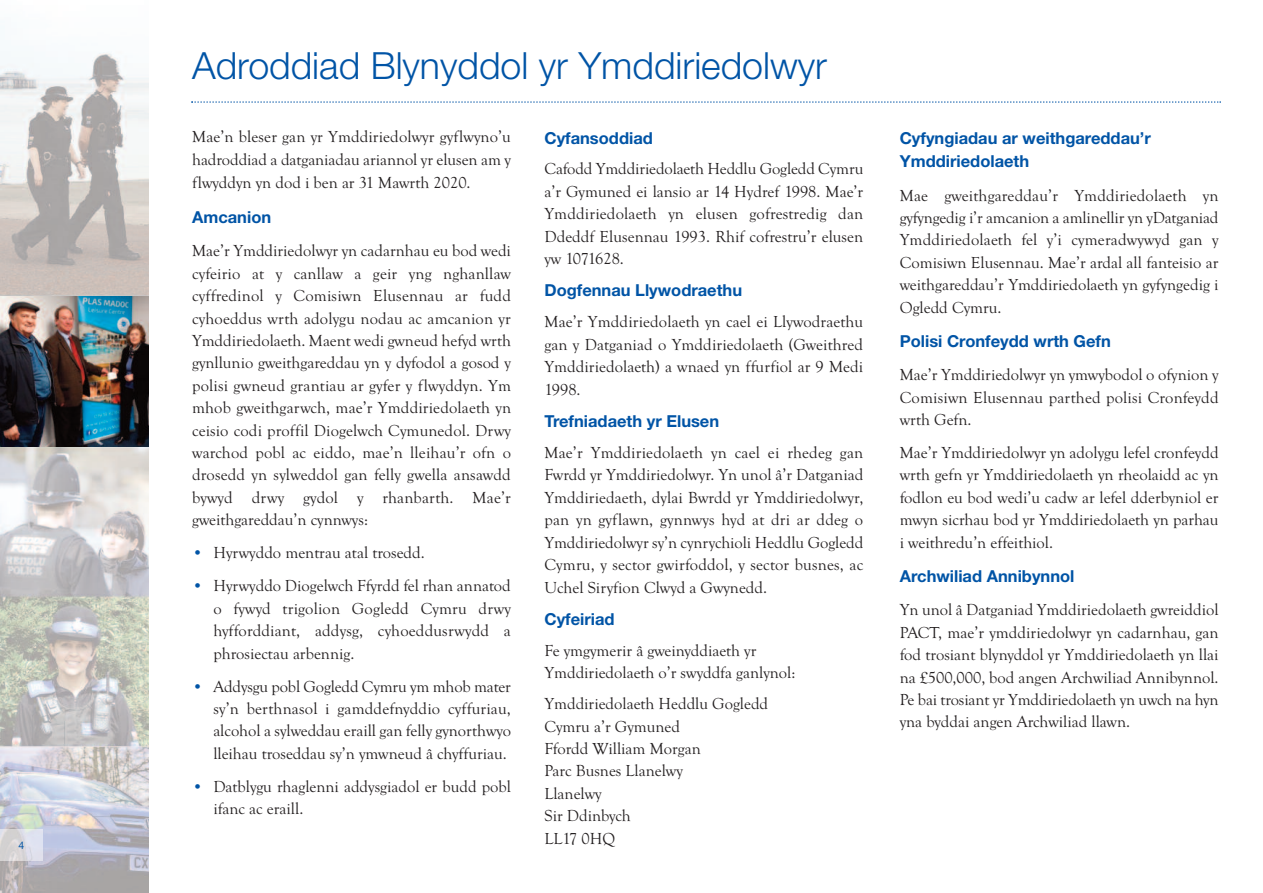
<style>
.page{position:relative;width:1263px;height:893px;background:#fff}
.page>*{position:absolute;margin:0;border:0;box-sizing:border-box;transform-origin:0 0}
.t1{font:300 37.5px "Helvetica Neue";color:#0154a6}
.t2{font:16.5px/22.4px "Goudy Old Style T";color:#231f20;text-align:justify}
.t3{font:700 16.5px/23.7px "Helvetica Neue";color:#0154a6}
.t4{font:10.5px "Helvetica Neue";color:#0154a6}
.s1{color:#0154a6}
</style>
<div class="page">
<img style="left:0;top:52px;width:149px;height:841px">
<div style="left:0;top:829px;width:43px;height:32px;background:#fff;opacity:.5"></div>
<img style="left:0;top:297px;width:149px;height:149px">
<svg style="left:191px;top:101px;width:1030px;height:2px"></svg>
<p class="t4" style="left:18px;top:839px;width:7px">4</p>
<h1 class="t1" style="left:192px;top:35px;width:636px">Adroddiad Blynyddol yr Ymddiriedolwyr</h1>
<p class="t2" style="left:192px;top:125px;width:320px;line-height:23.1px">Mae’n bleser gan yr Ymddiriedolwyr gyflwyno’u hadroddiad a datganiadau ariannol yr elusen am y flwyddyn yn dod i ben ar 31 Mawrth 2020.</p>
<p class="t3" style="left:192px;top:204px;width:81px">Amcanion</p>
<p class="t2" style="left:192px;top:239px;width:320px">Mae’r Ymddiriedolwyr yn cadarnhau eu bod wedi cyfeirio at y canllaw a geir yng nghanllaw cyffredinol y Comisiwn Elusennau ar fudd cyhoeddus wrth adolygu nodau ac amcanion yr Ymddiriedolaeth. Maent wedi gwneud hefyd wrth gynllunio gweithgareddau yn y dyfodol a gosod y polisi gwneud grantiau ar gyfer y flwyddyn. Ym mhob gweithgarwch, mae’r Ymddiriedolaeth yn ceisio codi proffil Diogelwch Cymunedol. Drwy warchod pobl ac eiddo, mae’n lleihau’r ofn o drosedd yn sylweddol gan felly gwella ansawdd bywyd drwy gydol y rhanbarth. Mae’r gweithgareddau’n cynnwys:</p>
<p class="t2" style="left:192px;top:541px;width:234px"><span class="s1">•</span> Hyrwyddo mentrau atal trosedd.</p>
<p class="t2" style="left:213px;top:574px;width:299px;text-indent:-21px"><span class="s1">•</span> Hyrwyddo Diogelwch Ffyrdd fel rhan annatod o fywyd trigolion Gogledd Cymru drwy hyfforddiant, addysg, cyhoeddusrwydd a phrosiectau arbennig.</p>
<p class="t2" style="left:213px;top:675px;width:299px;text-indent:-21px"><span class="s1">•</span> Addysgu pobl Gogledd Cymru ym mhob mater sy’n berthnasol i gamddefnyddio cyffuriau, alcohol a sylweddau eraill gan felly gynorthwyo lleihau troseddau sy’n ymwneud â chyffuriau.</p>
<p class="t2" style="left:213px;top:775px;width:299px;text-indent:-21px"><span class="s1">•</span> Datblygu rhaglenni addysgiadol er budd pobl ifanc ac eraill.</p>
<p class="t3" style="left:544px;top:125px;width:110px">Cyfansoddiad</p>
<p class="t2" style="left:544px;top:158px;width:320px">Cafodd Ymddiriedolaeth Heddlu Gogledd Cymru a’r Gymuned ei lansio ar 14 Hydref 1998. Mae’r Ymddiriedolaeth yn elusen gofrestredig dan Ddeddf Elusennau 1993. Rhif cofrestru’r elusen yw 1071628.</p>
<p class="t3" style="left:544px;top:278px;width:199px">Dogfennau Llywodraethu</p>
<p class="t2" style="left:544px;top:311px;width:320px">Mae’r Ymddiriedolaeth yn cael ei Llywodraethu gan y Datganiad o Ymddiriedolaeth (Gweithred Ymddiriedolaeth) a wnaed yn ffurfiol ar 9 Medi 1998.</p>
<p class="t3" style="left:544px;top:408px;width:176px">Trefniadaeth yr Elusen</p>
<p class="t2" style="left:544px;top:441px;width:320px">Mae’r Ymddiriedolaeth yn cael ei rhedeg gan Fwrdd yr Ymddiriedolwyr. Yn unol â’r Datganiad Ymddiriedaeth, dylai Bwrdd yr Ymddiriedolwyr, pan yn gyflawn, gynnwys hyd at dri ar ddeg o Ymddiriedolwyr sy’n cynrychioli Heddlu Gogledd Cymru, y sector gwirfoddol, y sector busnes, ac Uchel Siryfion Clwyd a Gwynedd.</p>
<p class="t3" style="left:544px;top:606px;width:72px">Cyfeiriad</p>
<p class="t2" style="left:544px;top:639px;width:252px">Fe ymgymerir â gweinyddiaeth yr<br>Ymddiriedolaeth o’r swyddfa ganlynol:</p>
<p class="t2" style="left:544px;top:692px;width:225px;text-align:left">Ymddiriedolaeth Heddlu Gogledd<br>Cymru a’r Gymuned<br>Ffordd William Morgan<br>Parc Busnes Llanelwy<br>Llanelwy<br>Sir Ddinbych<br>LL17 0HQ</p>
<p class="t3" style="left:900px;top:125px;width:253px">Cyfyngiadau ar weithgareddau’r<br>Ymddiriedolaeth</p>
<p class="t2" style="left:900px;top:184px;width:320px">Mae gweithgareddau’r Ymddiriedolaeth yn gyfyngedig i’r amcanion a amlinellir yn yDatganiad Ymddiriedolaeth fel y’i cymeradwywyd gan y Comisiwn Elusennau. Mae’r ardal all fanteisio ar weithgareddau’r Ymddiriedolaeth yn gyfyngedig i Ogledd Cymru.</p>
<p class="t3" style="left:900px;top:328px;width:213px">Polisi Cronfeydd wrth Gefn</p>
<p class="t2" style="left:900px;top:363px;width:320px">Mae’r Ymddiriedolwyr yn ymwybodol o ofynion y Comisiwn Elusennau parthed polisi Cronfeydd wrth Gefn.</p>
<p class="t2" style="left:900px;top:441px;width:320px">Mae’r Ymddiriedolwyr yn adolygu lefel cronfeydd wrth gefn yr Ymddiriedolaeth yn rheolaidd ac yn fodlon eu bod wedi’u cadw ar lefel dderbyniol er mwyn sicrhau bod yr Ymddiriedolaeth yn parhau i weithredu’n effeithiol.</p>
<p class="t3" style="left:900px;top:563px;width:176px">Archwiliad Annibynnol</p>
<p class="t2" style="left:900px;top:598px;width:320px">Yn unol â Datganiad Ymddiriedolaeth gwreiddiol PACT, mae’r ymddiriedolwyr yn cadarnhau, gan fod trosiant blynyddol yr Ymddiriedolaeth yn llai na £500,000, bod angen Archwiliad Annibynnol.<br>Pe bai trosiant yr Ymddiriedolaeth yn uwch na hyn yna byddai angen Archwiliad llawn.</p>
</div>
